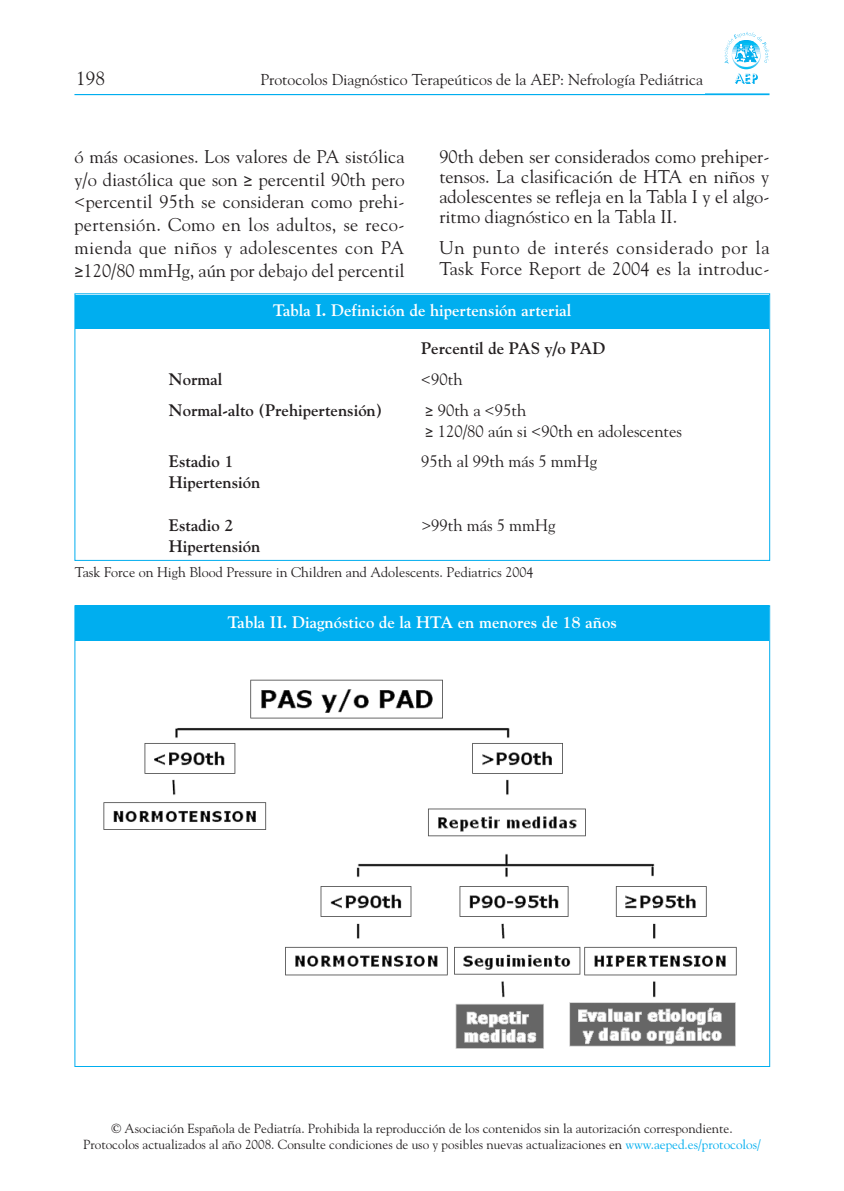
<style>
.page{position:relative;width:844px;height:1191px;background:#fff}
.page>*{position:absolute;margin:0;border:0;box-sizing:border-box;transform-origin:0 0}
.t1{font:19.25px "Goudy";color:#231f20}
.t2{font:18.38px/22.9px "Goudy";color:#231f20;text-align:justify}
.t3{font:18.38px/21px "Goudy";letter-spacing:.035em;color:#231f20}
.t4{font:700 16.62px "Goudy";color:#231f20}
.t5{font:700 16.62px "Goudy";color:#fff}
.t6{font:16.62px/21px "Goudy";color:#231f20}
.t7{font:15.75px "Goudy";color:#231f20}
.t8{font:14px "Goudy";color:#231f20}
.t9{font:13.12px/15.8px "Goudy";color:#231f20;text-align:center}
.s1{font-family:"Adobe Caslon Pro";font-weight:700}
.s2{color:#00aeef}
</style>
<div class="page">
<hr style="left:74px;top:93px;width:695px;height:2px;background:#00aeef">
<div style="left:74px;top:69px;width:630px;height:25px;background:#fff"></div>
<svg style="left:724px;top:32px;width:45px;height:52px"></svg>
<div style="left:74px;top:293px;width:695px;height:268px;border:1px solid #00aeef"></div>
<div style="left:75px;top:295px;width:693px;height:33px;background:#00aeef"></div>
<div style="left:75px;top:606px;width:693px;height:35px;background:#00aeef"></div>
<img style="left:103px;top:679px;width:634px;height:370px">
<p class="t1" style="left:76px;top:71px;width:30px">198</p>
<p class="t7" style="left:260px;top:73px;width:444px">Protocolos Diagnóstico Terapeúticos de la AEP: Nefrología Pediátrica</p>
<p class="t2" style="left:74px;top:146px;width:331px">ó más ocasiones. Los valores de PA sistólica y/o diastólica que son <span class="s1">≥</span> percentil 90th pero &lt;percentil 95th se consideran como prehi&shy;pertensión. Como en los adultos, se reco&shy;mienda que niños y adolescentes con PA <span class="s1">≥</span>120/80 mmHg, aún por debajo del percentil</p>
<p class="t5" style="left:273px;top:304px;width:300px">Tabla I. Definición de hipertensión arterial</p>
<p class="t4" style="left:421px;top:341px;width:186px">Percentil de PAS y/o PAD</p>
<p class="t4" style="left:169px;top:372px;width:55px">Normal</p>
<p class="t6" style="left:421px;top:369px;width:43px">&lt;90th</p>
<p class="t4" style="left:169px;top:403px;width:215px">Normal-alto (Prehipertensión)</p>
<p class="t6" style="left:425px;top:400px;width:258px"><span class="s1">≥</span> 90th a &lt;95th<br><span class="s1">≥</span> 120/80 aún si &lt;90th en adolescentes</p>
<p class="t4" style="left:169px;top:455px;width:66px">Estadio 1</p>
<p class="t6" style="left:421px;top:452px;width:177px">95th al 99th más 5 mmHg</p>
<p class="t4" style="left:169px;top:476px;width:93px">Hipertensión</p>
<p class="t4" style="left:169px;top:518px;width:66px">Estadio 2</p>
<p class="t6" style="left:421px;top:515px;width:136px">&gt;99th más 5 mmHg</p>
<p class="t4" style="left:169px;top:539px;width:93px">Hipertensión</p>
<p class="t8" style="left:75px;top:566px;width:460px">Task Force on High Blood Pressure in Children and Adolescents. Pediatrics 2004</p>
<p class="t5" style="left:227px;top:615px;width:391px">Tabla II. Diagnóstico de la HTA en menores de 18 años</p>
<p class="t2" style="left:439px;top:148px;width:331px;line-height:20.1px">90th deben ser considerados como prehiper&shy;tensos. La clasificación de HTA en niños y adolescentes se refleja en la Tabla I y el algo&shy;ritmo diagnóstico en la Tabla II.</p>
<p class="t3" style="left:439px;top:239px;width:331px">Un punto de interés considerado por la<br>Task Force Report de 2004 es la introduc-</p>
<p class="t9" style="left:83px;top:1121px;width:679px">© Asociación Española de Pediatría. Prohibida la reproducción de los contenidos sin la autorización correspondiente.<br>Protocolos actualizados al año 2008. Consulte condiciones de uso y posibles nuevas actualizaciones en <span class="s2">www.aeped.es/protocolos/</span></p>
</div>
